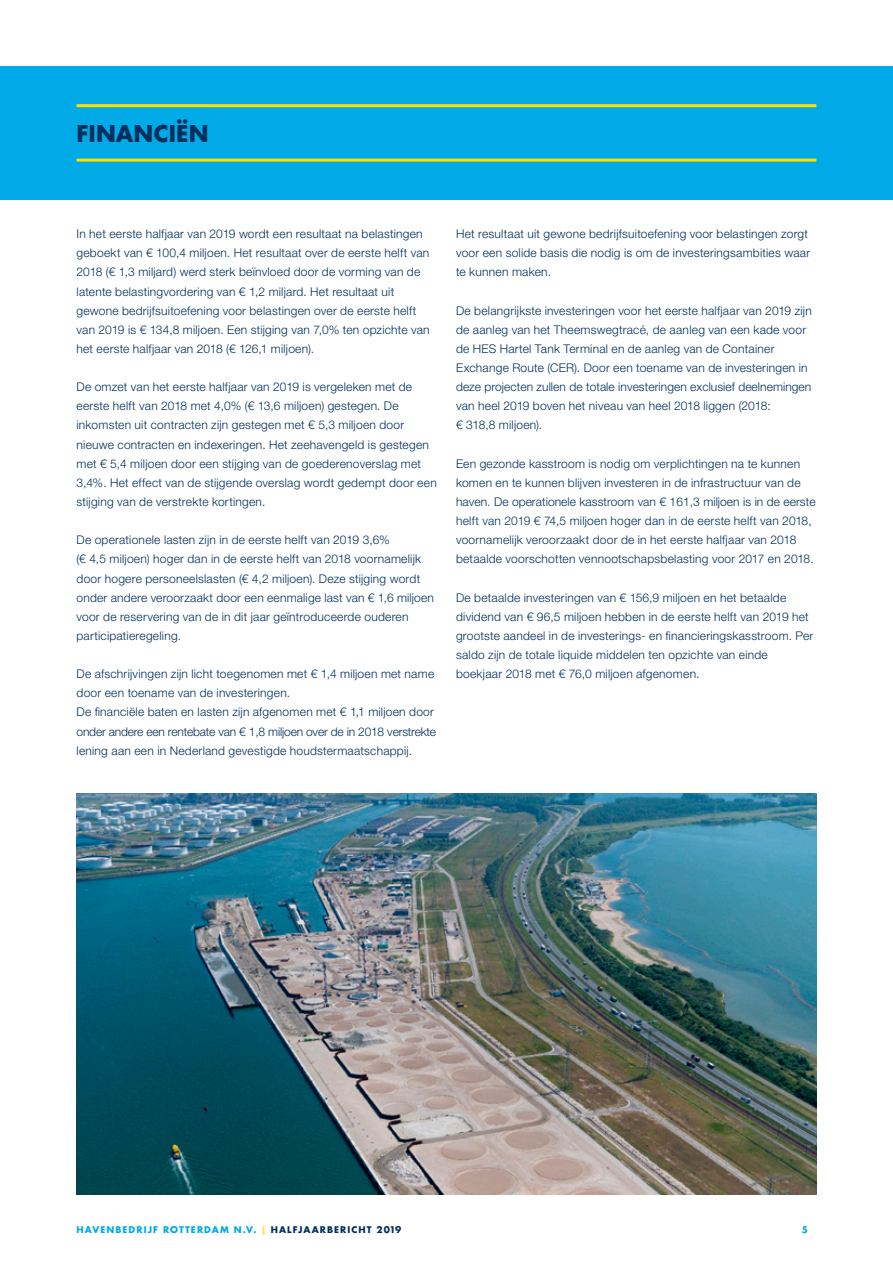
<style>
.page{position:relative;width:893px;height:1263px;background:#fff}
.page>*{position:absolute;margin:0;border:0;box-sizing:border-box;transform-origin:0 0}
.t1{font:700 22.5px "Futura Std";letter-spacing:.005em;color:#002f5d}
.t2{font:300 12px/19.2px "Helvetica Neue LT Std";letter-spacing:.02em;color:#002f5d}
.t3{font:700 9px "Futura Std";letter-spacing:.12em;color:#00aae7}
.s1{color:#ffe100}
.s2{color:#002f5d}
</style>
<div class="page">
<img style="left:77px;top:793px;width:739px;height:402px">
<div style="left:0;top:66px;width:893px;height:134px;background:#00aae7"></div>
<hr style="left:77px;top:104px;width:739px;height:3px;background:#ffe100">
<hr style="left:77px;top:159px;width:739px;height:3px;background:#ffe100">
<h1 class="t1" style="left:77px;top:118px;width:134px">FINANCIËN</h1>
<p class="t2" style="left:77px;top:224px;width:355px">In het eerste halfjaar van 2019 wordt een resultaat na belastingen geboekt van € 100,4 miljoen. Het resultaat over de eerste helft van 2018 (€ 1,3 miljard) werd sterk beïnvloed door de vorming van de latente belastingvordering van € 1,2 miljard. Het resultaat uit gewone bedrijfsuitoefening voor belastingen over de eerste helft van 2019 is € 134,8 miljoen. Een stijging van 7,0% ten opzichte van het eerste halfjaar van 2018 (€ 126,1 miljoen).</p>
<p class="t2" style="left:77px;top:377px;width:362px">De omzet van het eerste halfjaar van 2019 is vergeleken met de eerste helft van 2018 met 4,0% (€ 13,6 miljoen) gestegen. De inkomsten uit contracten zijn gestegen met € 5,3 miljoen door nieuwe contracten en indexeringen. Het zeehavengeld is gestegen met € 5,4 miljoen door een stijging van de goederenoverslag met 3,4%. Het effect van de stijgende overslag wordt gedempt door een stijging van de verstrekte kortingen.</p>
<p class="t2" style="left:77px;top:530px;width:359px">De operationele lasten zijn in de eerste helft van 2019 3,6%<br>(€ 4,5 miljoen) hoger dan in de eerste helft van 2018 voornamelijk door hogere personeelslasten (€ 4,2 miljoen). Deze stijging wordt onder andere veroorzaakt door een eenmalige last van € 1,6 miljoen voor de reservering van de in dit jaar geïntroduceerde ouderen participatieregeling.</p>
<p class="t2" style="left:77px;top:664px;width:361px">De afschrijvingen zijn licht toegenomen met € 1,4 miljoen met name door een toename van de investeringen.<br>De financiële baten en lasten zijn afgenomen met € 1,1 miljoen door onder andere een rentebate van € 1,8 miljoen over de in 2018 verstrekte lening aan een in Nederland gevestigde houdstermaatschappij.</p>
<p class="t2" style="left:456px;top:224px;width:356px">Het resultaat uit gewone bedrijfsuitoefening voor belastingen zorgt voor een solide basis die nodig is om de investeringsambities waar te kunnen maken.</p>
<p class="t2" style="left:456px;top:300px;width:357px">De belangrijkste investeringen voor het eerste halfjaar van 2019 zijn de aanleg van het Theemswegtracé, de aanleg van een kade voor de HES Hartel Tank Terminal en de aanleg van de Container Exchange Route (CER). Door een toename van de investeringen in deze projecten zullen de totale investeringen exclusief deelnemingen van heel 2019 boven het niveau van heel 2018 liggen (2018:<br>€ 318,8 miljoen).</p>
<p class="t2" style="left:456px;top:453px;width:361px">Een gezonde kasstroom is nodig om verplichtingen na te kunnen komen en te kunnen blijven investeren in de infrastructuur van de haven. De operationele kasstroom van € 161,3 miljoen is in de eerste helft van 2019 € 74,5 miljoen hoger dan in de eerste helft van 2018, voornamelijk veroorzaakt door de in het eerste halfjaar van 2018 betaalde voorschotten vennootschapsbelasting voor 2017 en 2018.</p>
<p class="t2" style="left:456px;top:587px;width:359px">De betaalde investeringen van € 156,9 miljoen en het betaalde dividend van € 96,5 miljoen hebben in de eerste helft van 2019 het grootste aandeel in de investerings- en financieringskasstroom. Per saldo zijn de totale liquide middelen ten opzichte van einde boekjaar 2018 met € 76,0 miljoen afgenomen.</p>
<p class="t3" style="left:77px;top:1224px;width:326px">HAVENBEDRIJF ROTTERDAM N.V. <span class="s1">|</span> <span class="s2">HALFJAARBERICHT 2019</span></p>
<p class="t3" style="left:802px;top:1224px;width:8px">5</p>
</div>
